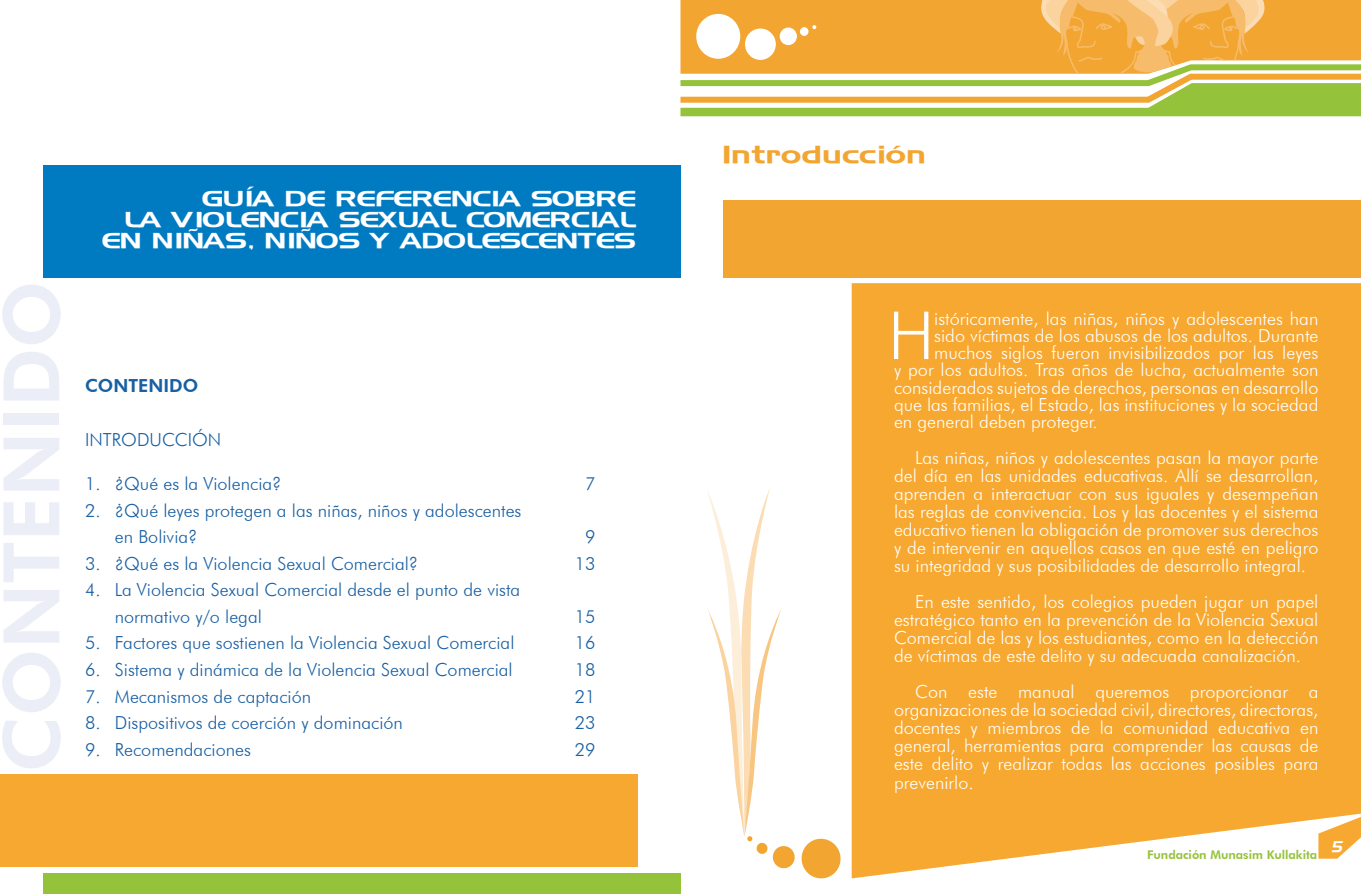
<style>
.page{position:relative;width:1361px;height:894px;background:#fff}
.page>*{position:absolute;margin:0;border:0;box-sizing:border-box;transform-origin:0 0}
.t1{font:300 66.3px "Futura BT";color:#fff}
.t2{font:24px "Aero Extended Regular SWFTE Regular SWFTE";color:#f2a531}
.t3{font:21px/21px "Aero Extended Regular SWFTE Regular SWFTE";color:#fff;text-align:right}
.t4{font:300 18px/18px "Futura BT";color:#fff;text-align:justify}
.t5{font:300 18px/26.5px "Futura BT";color:#185fa3}
.t6{font:800 18px "Futura BT";color:#185fa3}
.t7{font:800 12px "Futura BT";color:#95c23b}
</style>
<div class="page">
<svg style="left:680px;top:0;width:681px;height:116px"></svg>
<div style="left:43px;top:165px;width:637px;height:113px;background:#007bc2"></div>
<svg style="left:851px;top:283px;width:510px;height:594px;background:#f7ad3d"></svg>
<div style="left:723px;top:200px;width:638px;height:78px;background:#f2a531"></div>
<div style="left:43px;top:872px;width:637px;height:21px;background:#95c23b"></div>
<div style="left:0;top:773px;width:638px;height:93px;background:#f7a830"></div>
<svg style="left:707px;top:488px;width:134px;height:391px"></svg>
<svg style="left:1318px;top:816px;width:43px;height:42px"></svg>
<p class="t3" style="left:104px;top:187px;width:535px">GUÍA DE REFERENCIA SOBRE<br>LA VIOLENCIA SEXUAL COMERCIAL<br>EN NIÑAS, NIÑOS Y ADOLESCENTES</p>
<p class="t6" style="left:85px;top:374px;width:115px">CONTENIDO</p>
<p class="t5" style="left:85px;top:425px;width:138px">INTRODUCCIÓN</p>
<p class="t5" style="left:85px;top:470px;width:198px">1. ¿Qué es la Violencia?</p>
<p class="t5" style="left:585px;top:470px;width:12px">7</p>
<p class="t5" style="left:115px;top:496px;width:408px;text-indent:-30px">2. ¿Qué leyes protegen a las niñas, niños y adolescentes en Bolivia?</p>
<p class="t5" style="left:585px;top:523px;width:12px">9</p>
<p class="t5" style="left:85px;top:549px;width:335px">3. ¿Qué es la Violencia Sexual Comercial?</p>
<p class="t5" style="left:575px;top:549px;width:22px">13</p>
<p class="t5" style="left:115px;top:576px;width:407px;text-indent:-30px">4. La Violencia Sexual Comercial desde el punto de vista normativo y/o legal</p>
<p class="t5" style="left:575px;top:602px;width:22px">15</p>
<p class="t5" style="left:85px;top:629px;width:431px">5. Factores que sostienen la Violencia Sexual Comercial</p>
<p class="t5" style="left:575px;top:629px;width:22px">16</p>
<p class="t5" style="left:85px;top:655px;width:429px">6. Sistema y dinámica de la Violencia Sexual Comercial</p>
<p class="t5" style="left:575px;top:655px;width:22px">18</p>
<p class="t5" style="left:85px;top:682px;width:227px">7. Mecanismos de captación</p>
<p class="t5" style="left:575px;top:682px;width:22px">21</p>
<p class="t5" style="left:85px;top:708px;width:319px">8. Dispositivos de coerción y dominación</p>
<p class="t5" style="left:575px;top:708px;width:22px">23</p>
<p class="t5" style="left:85px;top:735px;width:167px">9. Recomendaciones</p>
<p class="t5" style="left:575px;top:735px;width:22px">29</p>
<h2 class="t2" style="left:723px;top:139px;width:207px">Introducción</h2>
<h1 class="t1" style="left:888px;top:295px;width:48px">H</h1>
<p class="t4" style="left:934px;top:309px;width:386px">istóricamente, las niñas, niños y adolescentes han</p>
<p class="t4" style="left:934px;top:326px;width:386px">sido víctimas de los abusos de los adultos. Durante</p>
<p class="t4" style="left:934px;top:343px;width:386px">muchos siglos fueron invisibilizados por las leyes</p>
<p class="t4" style="left:894px;top:360px;width:426px">y por los adultos. Tras años de lucha, actualmente son</p>
<p class="t4" style="left:894px;top:378px;width:426px">considerados sujetos de derechos, personas en desarrollo</p>
<p class="t4" style="left:894px;top:395px;width:426px">que las familias, el Estado, las instituciones y la sociedad</p>
<p class="t4" style="left:894px;top:412px;width:205px">en general deben proteger.</p>
<p class="t4" style="left:894px;top:448px;width:426px;text-indent:21px">Las niñas, niños y adolescentes pasan la mayor parte del día en las unidades educativas. Allí se desarrollan, aprenden a interactuar con sus iguales y desempeñan las reglas de convivencia. Los y las docentes y el sistema educativo tienen la obligación de promover sus derechos y de intervenir en aquellos casos en que esté en peligro su integridad y sus posibilidades de desarrollo integral.</p>
<p class="t4" style="left:894px;top:592px;width:426px;text-indent:21px">En este sentido, los colegios pueden jugar un papel estratégico tanto en la prevención de la Violencia Sexual Comercial de las y los estudiantes, como en la detección de víctimas de este delito y su adecuada canalización.</p>
<p class="t4" style="left:894px;top:682px;width:426px;text-indent:21px">Con este manual queremos proporcionar a organizaciones de la sociedad civil, directores, directoras, docentes y miembros de la comunidad educativa en general, herramientas para comprender las causas de este delito y realizar todas las acciones posibles para prevenirlo.</p>
<p class="t7" style="left:1147px;top:846px;width:198px">Fundación Munasim Kullakita <sup>5</sup></p>
</div>
